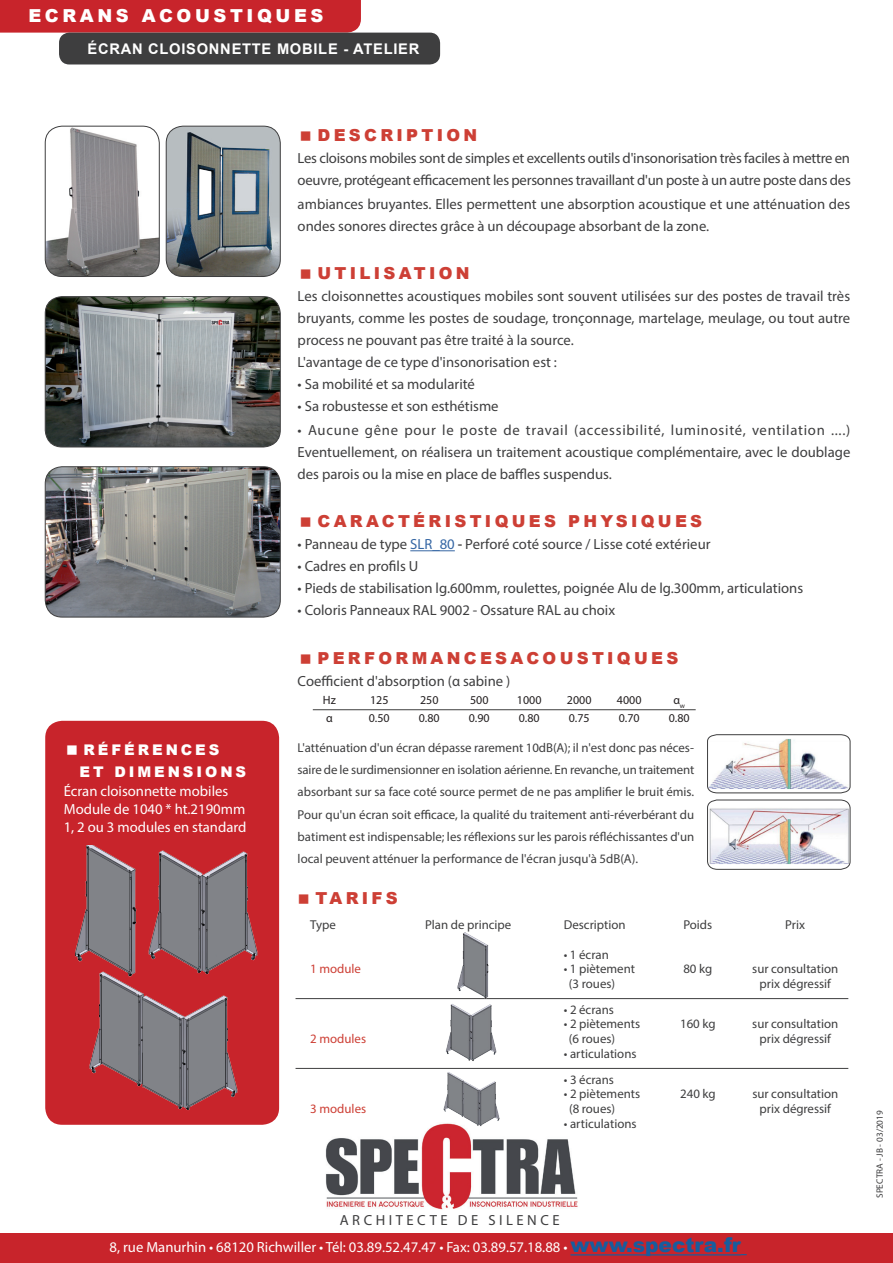
<style>
.page{position:relative;width:893px;height:1263px;background:#fff}
.page>*{position:absolute;margin:0;border:0;box-sizing:border-box;transform-origin:0 0}
.t1{font:900 17.85px "Arial";letter-spacing:.2em;color:#fff}
.t2{font:900 16.5px "Arial";letter-spacing:.2em;color:#cd3f35}
.t3{font:14.7px/22px "Myriad Pro";color:#3e3e3f}
.t4{font:14.7px/18.3px "Myriad Pro";color:#fff}
.t5{font:700 14.7px "Arial";letter-spacing:.05em;color:#fff}
.t6{font:900 14.7px/22px "Arial";letter-spacing:.2em;color:#fff}
.t7{font:14.7px "Myriad Pro";letter-spacing:.24em;color:#3e3e3f}
.t8{font:12.9px/22px "Myriad Pro";color:#3e3e3f;text-align:justify}
.t9{font:12.9px "Myriad Pro";color:#cd3f35}
.t10{font:12px/18px "Myriad Pro";color:#231f20}
.t11{font:9.15px "Myriad Pro";color:#3e3e3f}
.s1{color:#3667a4}
.s2{color:#000}
.s3{font-family:"Arial";font-weight:900;font-size:20.25px;color:#175d9e}
</style>
<div class="page">
<div style="left:0;top:0;width:361px;height:33px;background:#c8242b"></div>
<div style="left:59px;top:33px;width:381px;height:31px;background:#3e3e3f;border-radius:10px"></div>
<div style="left:0;top:1233px;width:893px;height:30px;background:#c8242b"></div>
<img style="left:45px;top:126px;width:114px;height:150px">
<div style="left:45px;top:126px;width:115px;height:151px;border:1px solid #3e3e3f;border-radius:17px"></div>
<div style="left:45px;top:721px;width:234px;height:404px;background:#c8242b;border-radius:17px"></div>
<hr style="left:410px;top:550px;width:45px;height:1px;background:#3667a4">
<hr style="left:570px;top:1254px;width:171px;height:1px;background:#175d9e">
<img style="left:325px;top:1124px;width:253px;height:86px">
<img style="left:166px;top:126px;width:114px;height:150px">
<div style="left:166px;top:126px;width:115px;height:151px;border:1px solid #3e3e3f;border-radius:17px"></div>
<img style="left:45px;top:297px;width:235px;height:150px">
<div style="left:45px;top:296px;width:236px;height:151px;border:1px solid #3e3e3f;border-radius:17px"></div>
<img style="left:75px;top:846px;width:62px;height:124px">
<img style="left:148px;top:850px;width:110px;height:120px">
<img style="left:89px;top:970px;width:149px;height:140px">
<img style="left:45px;top:467px;width:235px;height:150px">
<div style="left:45px;top:466px;width:236px;height:151px;border:1px solid #3e3e3f;border-radius:17px"></div>
<hr style="left:296px;top:998px;width:552px;height:1px;background:#3e3e3f">
<hr style="left:296px;top:1068px;width:552px;height:1px;background:#3e3e3f">
<img style="left:453px;top:932px;width:37px;height:67px">
<img style="left:446px;top:1004px;width:51px;height:57px">
<img style="left:442px;top:1072px;width:59px;height:55px">
<hr style="left:313px;top:709px;width:383px;height:1px;background:#3e3e3f">
<svg style="left:707px;top:734px;width:144px;height:136px"></svg>
<p class="t1" style="left:28px;top:3px;width:297px">ECRANS ACOUSTIQUES</p>
<p class="t5" style="left:87px;top:38px;width:333px">ÉCRAN CLOISONNETTE MOBILE - ATELIER</p>
<p class="t2" style="left:317px;top:123px;width:161px">DESCRIPTION</p>
<p class="t3" style="left:298px;top:147px;width:555px">Les cloisons mobiles sont de simples et excellents outils d'insonorisation très faciles à mettre en oeuvre, protégeant efficacement les personnes travaillant d'un poste à un autre poste dans des</p>
<p class="t3" style="left:298px;top:193px;width:554px">ambiances bruyantes. Elles permettent une absorption acoustique et une atténuation des ondes sonores directes grâce à un découpage absorbant de la zone.</p>
<p class="t2" style="left:317px;top:261px;width:154px">UTILISATION</p>
<p class="t3" style="left:298px;top:285px;width:554px">Les cloisonnettes acoustiques mobiles sont souvent utilisées sur des postes de travail très bruyants, comme les postes de soudage, tronçonnage, martelage, meulage, ou tout autre process ne pouvant pas être traité à la source.<br>L'avantage de ce type d'insonorisation est :</p>
<p class="t3" style="left:298px;top:373px;width:179px">• Sa mobilité et sa modularité</p>
<p class="t3" style="left:298px;top:395px;width:203px">• Sa robustesse et son esthétisme</p>
<p class="t3" style="left:298px;top:419px;width:554px;text-align:justify">• Aucune gêne pour le poste de travail (accessibilité, luminosité, ventilation ....)<br>Eventuellement, on réalisera un traitement acoustique complémentaire, avec le doublage des parois ou la mise en place de baffles suspendus.</p>
<p class="t2" style="left:317px;top:509px;width:386px">CARACTÉRISTIQUES PHYSIQUES</p>
<p class="t3" style="left:298px;top:533px;width:414px">• Panneau de type <span class="s1">SLR_80</span> <span class="s2">-</span> Perforé coté source / Lisse coté extérieur</p>
<p class="t3" style="left:298px;top:555px;width:122px">• Cadres en profils U</p>
<p class="t3" style="left:298px;top:577px;width:507px">• Pieds de stabilisation lg.600mm, roulettes, poignée Alu de lg.300mm, articulations</p>
<p class="t3" style="left:298px;top:599px;width:319px">• Coloris Panneaux RAL 9002 - Ossature RAL au choix</p>
<p class="t2" style="left:317px;top:646px;width:362px">PERFORMANCESACOUSTIQUES</p>
<p class="t3" style="left:298px;top:670px;width:214px">Coefficient d'absorption (α sabine )</p>
<p class="t6" style="left:79px;top:738px;width:168px">RÉFÉRENCES<br>ET DIMENSIONS</p>
<p class="t4" style="left:64px;top:781px;width:184px">Écran cloisonnette mobiles<br>Module de 1040 * ht.2190mm<br>1, 2 ou 3 modules en standard</p>
<p class="t10" style="left:323px;top:691px;width:15px">Hz α</p>
<p class="t10" style="left:369px;top:691px;width:22px">125<br>0.50</p>
<p class="t10" style="left:419px;top:691px;width:22px">250<br>0.80</p>
<p class="t10" style="left:469px;top:691px;width:22px">500<br>0.90</p>
<p class="t10" style="left:517px;top:691px;width:26px">1000<br>0.80</p>
<p class="t10" style="left:567px;top:691px;width:26px">2000<br>0.75</p>
<p class="t10" style="left:617px;top:691px;width:26px">4000<br>0.70</p>
<p class="t10" style="left:669px;top:691px;width:22px;text-align:center">α<sub>w<br></sub>0.80</p>
<p class="t8" style="left:298px;top:737px;width:398px">L'atténuation d'un écran dépasse rarement 10dB(A); il n'est donc pas néces&shy;saire de le surdimensionner en isolation aérienne. En revanche, un traitement absorbant sur sa face coté source permet de ne pas amplifier le bruit émis.<br>Pour qu'un écran soit efficace, la qualité du traitement anti-réverbérant du batiment est indispensable; les réflexions sur les parois réfléchissantes d'un local peuvent atténuer la performance de l'écran jusqu'à 5dB(A).</p>
<p class="t2" style="left:315px;top:886px;width:84px">TARIFS</p>
<p class="t8" style="left:310px;top:914px;width:27px">Type</p>
<p class="t8" style="left:425px;top:914px;width:88px">Plan de principe</p>
<p class="t8" style="left:564px;top:914px;width:63px">Description</p>
<p class="t8" style="left:683px;top:914px;width:30px">Poids</p>
<p class="t8" style="left:785px;top:914px;width:21px">Prix</p>
<p class="t8" style="left:564px;top:943px;width:47px">• 1 écran</p>
<p class="t9" style="left:310px;top:961px;width:52px">1 module</p>
<p class="t8" style="left:564px;top:958px;width:73px">• 1 piètement</p>
<p class="t8" style="left:683px;top:958px;width:30px">80 kg</p>
<p class="t8" style="left:752px;top:958px;width:87px">sur consultation</p>
<p class="t8" style="left:569px;top:972px;width:48px">(3 roues)</p>
<p class="t8" style="left:759px;top:972px;width:73px">prix dégressif</p>
<p class="t8" style="left:564px;top:998px;width:52px">• 2 écrans</p>
<p class="t8" style="left:564px;top:1013px;width:78px">• 2 piètements</p>
<p class="t8" style="left:680px;top:1013px;width:37px">160 kg</p>
<p class="t8" style="left:752px;top:1013px;width:87px">sur consultation</p>
<p class="t9" style="left:310px;top:1031px;width:57px">2 modules</p>
<p class="t8" style="left:569px;top:1027px;width:48px">(6 roues)</p>
<p class="t8" style="left:760px;top:1027px;width:73px">prix dégressif</p>
<p class="t8" style="left:564px;top:1042px;width:74px">• articulations</p>
<p class="t8" style="left:564px;top:1068px;width:52px">• 3 écrans</p>
<p class="t8" style="left:564px;top:1083px;width:78px">• 2 piètements</p>
<p class="t8" style="left:680px;top:1083px;width:37px">240 kg</p>
<p class="t8" style="left:752px;top:1083px;width:87px">sur consultation</p>
<p class="t9" style="left:310px;top:1101px;width:57px">3 modules</p>
<p class="t8" style="left:569px;top:1097px;width:48px">(8 roues)</p>
<p class="t8" style="left:760px;top:1097px;width:73px">prix dégressif</p>
<p class="t8" style="left:564px;top:1112px;width:74px">• articulations</p>
<p class="t11" style="left:874px;top:1198px;width:89px;rotate:-90deg">SPECTRA - JB - 03/2019</p>
<p class="t7" style="left:340px;top:1210px;width:221px">ARCHITECTE DE SILENCE</p>
<p class="t4" style="left:110px;top:1238px;width:633px">8, rue Manurhin • 68120 Richwiller • Tél: 03.89.52.47.47 • Fax: 03.89.57.18.88 • <span class="s3">www.spectra.fr</span></p>
</div>
